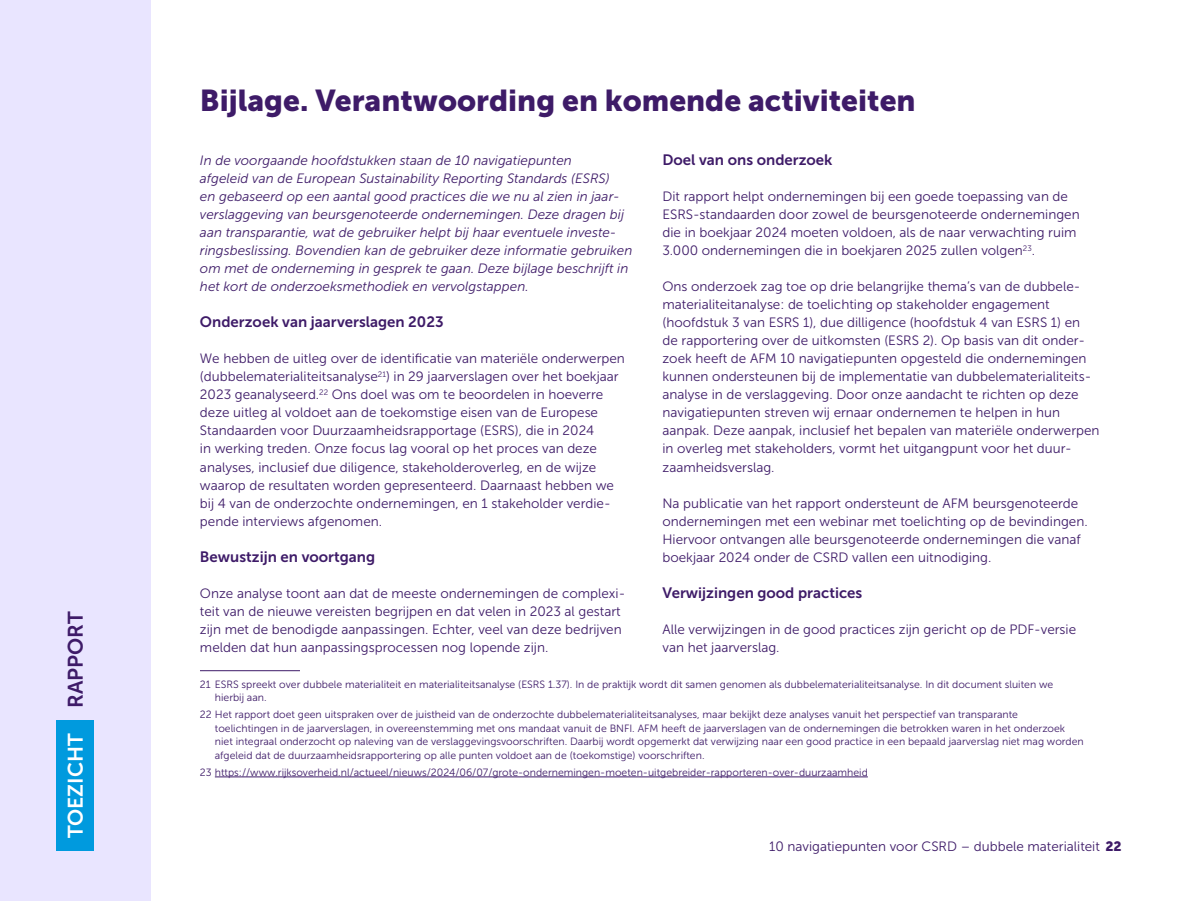
<style>
.page{position:relative;width:1200px;height:901px;background:#fff}
.page>*{position:absolute;margin:0;border:0;box-sizing:border-box;transform-origin:0 0}
.H1_Hoofdstukkop{font:30px "Museo Sans 900";color:#3e1b68}
.t1{font:21px "Museo Sans 700";color:#fff}
.H2_Subparagraafkop{font:15px "Museo Sans 700";color:#3e1b68}
.P_Platte_tekst{font:13.5px/18px "Museo Sans 300";color:#3e1b68}
.P_Intro{font:italic 13.5px/18px "Museo Sans 300";color:#3e1b68}
.Voetnote{font:10.5px/13.5px "Museo Sans 300";color:#3e1b68}
.s1{color:#3e1b68}
.s2{font-family:"Museo Sans 900"}
</style>
<div class="page">
<div style="left:0;top:0;width:150px;height:900px;background:#e9e5ff"></div>
<div style="left:56px;top:720px;width:38px;height:130px;background:#009ade"></div>
<hr style="left:200px;top:670px;width:100px;height:1px;background:#3e1b68">
<hr style="left:215px;top:776px;width:653px;height:1px;background:#3e1b68">
<h2 class="t1" style="left:64px;top:837px;width:228px;rotate:-90deg">TOEZICHT <span class="s1">RAPPORT</span></h2>
<h1 class="H1_Hoofdstukkop" style="left:200px;top:83px;width:717px">Bijlage. Verantwoording en komende activiteiten</h1>
<p class="P_Intro" style="left:200px;top:151px;width:434px">In de voorgaande hoofdstukken staan de 10 navigatiepunten<br>afgeleid van de European Sustainability Reporting Standards (ESRS)<br>en gebaseerd op een aantal good practices die we nu al zien in jaar&shy;verslaggeving van beursgenoteerde ondernemingen. Deze dragen bij aan transparantie, wat de gebruiker helpt bij haar eventuele investe&shy;ringsbeslissing. Bovendien kan de gebruiker deze informatie gebruiken om met de onderneming in gesprek te gaan. Deze bijlage beschrijft in het kort de onderzoeksmethodiek en vervolgstappen.</p>
<h2 class="H2_Subparagraafkop" style="left:200px;top:313px;width:245px">Onderzoek van jaarverslagen 2023</h2>
<p class="P_Platte_tekst" style="left:200px;top:349px;width:426px">We hebben de uitleg over de identificatie van materiële onderwerpen (dubbelematerialiteitsanalyse<sup>21</sup>) in 29 jaarverslagen over het boekjaar 2023 geanalyseerd.<sup>22</sup> Ons doel was om te beoordelen in hoeverre deze uitleg al voldoet aan de toekomstige eisen van de Europese Standaarden voor Duurzaamheidsrapportage (ESRS), die in 2024<br>in werking treden. Onze focus lag vooral op het proces van deze analyses, inclusief due diligence, stakeholderoverleg, en de wijze waarop de resultaten worden gepresenteerd. Daarnaast hebben we bij 4 van de onderzochte ondernemingen, en 1 stakeholder verdie&shy;pende interviews afgenomen.</p>
<h2 class="H2_Subparagraafkop" style="left:200px;top:547px;width:177px">Bewustzijn en voortgang</h2>
<p class="P_Platte_tekst" style="left:200px;top:583px;width:427px">Onze analyse toont aan dat de meeste ondernemingen de complexi&shy;teit van de nieuwe vereisten begrijpen en dat velen in 2023 al gestart zijn met de benodigde aanpassingen. Echter, veel van deze bedrijven melden dat hun aanpassingsprocessen nog lopende zijn.</p>
<h2 class="H2_Subparagraafkop" style="left:662px;top:151px;width:172px">Doel van ons onderzoek</h2>
<p class="P_Platte_tekst" style="left:662px;top:187px;width:419px">Dit rapport helpt ondernemingen bij een goede toepassing van de ESRS-standaarden door zowel de beursgenoteerde ondernemingen die in boekjaar 2024 moeten voldoen, als de naar verwachting ruim 3.000 ondernemingen die in boekjaren 2025 zullen volgen<sup>23</sup>.</p>
<p class="P_Platte_tekst" style="left:662px;top:277px;width:439px">Ons onderzoek zag toe op drie belangrijke thema’s van de dubbele&shy;materialiteitanalyse: de toelichting op stakeholder engagement (hoofdstuk 3 van ESRS 1), due dilligence (hoofdstuk 4 van ESRS 1) en<br>de rapportering over de uitkomsten (ESRS 2). Op basis van dit onder&shy;zoek heeft de AFM 10 navigatiepunten opgesteld die ondernemingen kunnen ondersteunen bij de implementatie van dubbelematerialiteits&shy;analyse in de verslaggeving. Door onze aandacht te richten op deze navigatiepunten streven wij ernaar ondernemen te helpen in hun aanpak. Deze aanpak, inclusief het bepalen van materiële onderwerpen in overleg met stakeholders, vormt het uitgangpunt voor het duur&shy;zaamheidsverslag.</p>
<p class="P_Platte_tekst" style="left:662px;top:493px;width:427px">Na publicatie van het rapport ondersteunt de AFM beursgenoteerde ondernemingen met een webinar met toelichting op de bevindingen.<br>Hiervoor ontvangen alle beursgenoteerde ondernemingen die vanaf boekjaar 2024 onder de CSRD vallen een uitnodiging.</p>
<h2 class="H2_Subparagraafkop" style="left:662px;top:583px;width:201px">Verwijzingen good practices</h2>
<p class="P_Platte_tekst" style="left:662px;top:619px;width:415px">Alle verwijzingen in de good practices zijn gericht op de PDF-versie van het jaarverslag.</p>
<p class="Voetnote" style="left:215px;top:677px;width:840px;text-indent:-15px">21 ESRS spreekt over dubbele materialiteit en materialiteitsanalyse (ESRS 1.37). In de praktijk wordt dit samen genomen als dubbelematerialiteitsanalyse. In dit document sluiten we hierbij aan.</p>
<p class="Voetnote" style="left:215px;top:707px;width:870px;text-indent:-15px">22 Het rapport doet geen uitspraken over de juistheid van de onderzochte dubbelematerialiteitsanalyses, maar bekijkt deze analyses vanuit het perspectief van transparante toelichtingen in de jaarverslagen, in overeenstemming met ons mandaat vanuit de BNFI. AFM heeft de jaarverslagen van de ondernemingen die betrokken waren in het onderzoek niet integraal onderzocht op naleving van de verslaggevingsvoorschriften. Daarbij wordt opgemerkt dat verwijzing naar een good practice in een bepaald jaarverslag niet mag worden afgeleid dat de duurzaamheidsrapportering op alle punten voldoet aan de (toekomstige) voorschriften.</p>
<p class="Voetnote" style="left:200px;top:765px;width:669px">23 https://www.rijksoverheid.nl/actueel/nieuws/2024/06/07/grote-ondernemingen-moeten-uitgebreider-rapporteren-over-duurzaamheid</p>
<p class="P_Platte_tekst" style="left:769px;top:836px;width:354px">10 navigatiepunten voor CSRD – dubbele materialiteit <span class="s2">22</span></p>
</div>
